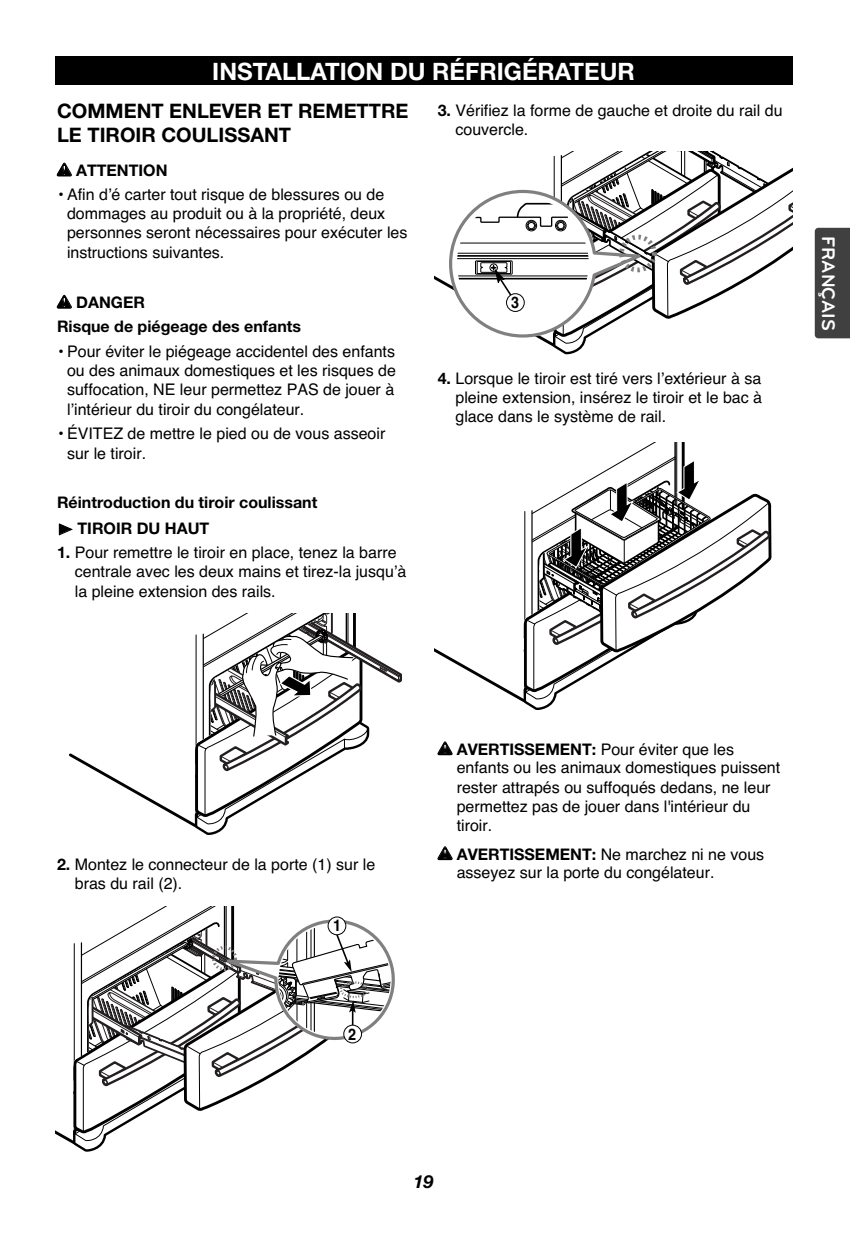
<style>
.page{position:relative;width:850px;height:1246px;background:#fff}
.page>*{position:absolute;margin:0;border:0;box-sizing:border-box;transform-origin:0 0}
.t1{font:700 24px "Helvetica Neue";color:#fff}
.t2{font:700 20px/24px "Helvetica Neue";color:#000}
.t3{font:700 19px "Bryant LG";color:#fff}
.t4{font:italic 700 18px "Helvetica Neue";color:#000}
.t5{font:16px/19.2px "Helvetica";color:#000}
.t6{font:700 16px/23.4px "Helvetica Neue";color:#000}
.t7{font:700 16px "Helvetica";color:#000;scale:.9 1}
.s1{font-family:"Zeal";font-weight:400}
.s2{font-family:"Helvetica Neue";font-weight:700}
</style>
<div class="page">
<div style="left:815px;top:228px;width:35px;height:110px;background:#404040"></div>
<div style="left:55px;top:57px;width:737px;height:28px;background:#000"></div>
<svg style="left:69px;top:753px;width:125px;height:74px"></svg>
<svg style="left:194px;top:613px;width:208px;height:222px"></svg>
<svg style="left:72px;top:907px;width:323px;height:245px"></svg>
<div style="left:328px;top:917px;width:18px;height:18px;background:#fff;border:1px solid #000;border-radius:50%"></div>
<svg style="left:447px;top:152px;width:345px;height:203px"></svg>
<div style="left:506px;top:293px;width:19px;height:19px;background:#fff;border:1px solid #000;border-radius:50%"></div>
<svg style="left:435px;top:648px;width:87px;height:54px"></svg>
<svg style="left:522px;top:443px;width:249px;height:267px"></svg>
<h1 class="t1" style="left:212px;top:63px;width:424px">INSTALLATION DU RÉFRIGÉRATEUR</h1>
<p class="t2" style="left:57px;top:101px;width:353px">COMMENT ENLEVER ET REMETTRE<br>LE TIROIR COULISSANT</p>
<p class="t6" style="left:76px;top:160px;width:93px">ATTENTION</p>
<p class="t5" style="left:67px;top:186px;width:342px;text-indent:-10px">• Afin d’é carter tout risque de blessures ou de dommages au produit ou à la propriété, deux personnes seront nécessaires pour exécuter les instructions suivantes.</p>
<p class="t6" style="left:57px;top:293px;width:246px;text-indent:19px">DANGER<br>Risque de piégeage des enfants</p>
<p class="t5" style="left:67px;top:343px;width:330px;text-align:justify;text-indent:-10px">• Pour éviter le piégeage accidentel des enfants ou des animaux domestiques et les risques de suffocation, NE leur permettez PAS de jouer à l’intérieur du tiroir du congélateur.</p>
<p class="t5" style="left:67px;top:426px;width:320px;text-indent:-10px">• ÉVITEZ de mettre le pied ou de vous asseoir sur le tiroir.</p>
<p class="t6" style="left:57px;top:491px;width:262px;line-height:26.2px">Réintroduction du tiroir coulissant <span class="s1">❿</span> TIROIR DU HAUT</p>
<p class="t5" style="left:75px;top:544px;width:333px;text-indent:-18px"><span class="s2">1.</span> Pour remettre le tiroir en place, tenez la barre centrale avec les deux mains et tirez-la jusqu’à la pleine extension des rails.</p>
<p class="t5" style="left:456px;top:102px;width:329px;text-indent:-18px"><span class="s2">3.</span> Vérifiez la forme de gauche et droite du rail du couvercle.</p>
<p class="t7" style="left:511px;top:297px;width:10px">3</p>
<p class="t5" style="left:456px;top:370px;width:308px;text-align:justify;text-indent:-18px"><span class="s2">4.</span> Lorsque le tiroir est tiré vers l’extérieur à sa pleine extension, insérez le tiroir et le bac à glace dans le système de rail.</p>
<p class="t3" style="left:835px;top:236px;width:96px;rotate:90deg">FRANÇAIS</p>
<p class="t5" style="left:75px;top:856px;width:302px;text-indent:-18px"><span class="s2">2.</span> Montez le connecteur de la porte (1) sur le bras du rail (2).</p>
<p class="t7" style="left:333px;top:920px;width:10px">1</p>
<p class="t7" style="left:348px;top:1028px;width:10px">2</p>
<p class="t5" style="left:457px;top:741px;width:325px"><span class="s2">AVERTISSEMENT:</span> Pour éviter que les enfants ou les animaux domestiques puissent rester attrapés ou suffoqués dedans, ne leur permettez pas de jouer dans l'intérieur du tiroir.</p>
<p class="t5" style="left:457px;top:847px;width:309px;line-height:18.4px"><span class="s2">AVERTISSEMENT:</span> Ne marchez ni ne vous asseyez sur la porte du congélateur.</p>
<p class="t4" style="left:414px;top:1176px;width:22px">19</p>
</div>
